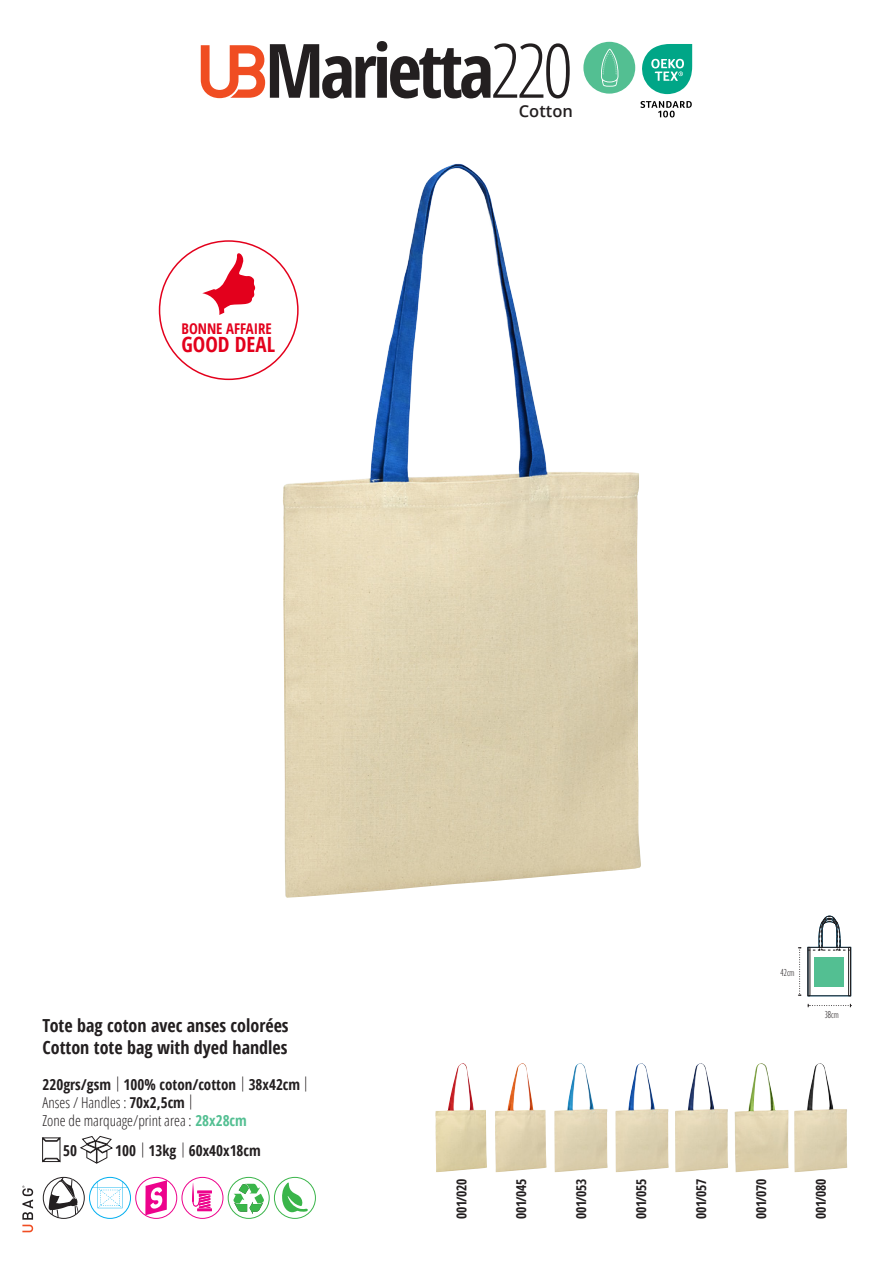
<style>
.page{position:relative;width:893px;height:1263px;background:#fff}
.page>*{position:absolute;margin:0;border:0;box-sizing:border-box;transform-origin:0 0}
.t1{font:700 condensed 75px "Open Sans";letter-spacing:-.05em;color:#231f20}
.t2{font:700 condensed 21px "Open Sans";color:#e3001c}
.t3{font:700 condensed 18px/21.6px "Open Sans";color:#231f20}
.t4{font:600 16.5px "Open Sans";color:#231f20}
.t5{font:300 condensed 15px/18px "Open Sans";color:#231f20}
.t6{font:700 condensed 15px "Open Sans";color:#231f20}
.t7{font:700 condensed 14.7px "Open Sans";color:#e3001c}
.t8{font:700 condensed 13.5px "Open Sans";letter-spacing:-.03em;color:#231f20}
.t9{font:300 condensed 10.5px "Gill Sans Nova";color:#231f20}
.s1{font-weight:300}
.s2{font-weight:700}
.s3{font-weight:700;color:#53bf92}
</style>
<div class="page">
<svg style="left:642px;top:44px;width:50px;height:50px"></svg>
<svg style="left:640px;top:101px;width:52px;height:16px"></svg>
<svg style="left:583px;top:42px;width:52px;height:52px"></svg>
<svg style="left:201px;top:45px;width:64px;height:53px"></svg>
<img style="left:282px;top:164px;width:359px;height:734px">
<svg style="left:42px;top:1138px;width:18px;height:24px"></svg>
<svg style="left:81px;top:1136px;width:31px;height:27px"></svg>
<div style="left:43px;top:1177px;width:42px;height:41px;border:1px solid #231f20;border-radius:50%"></div>
<svg style="left:48px;top:1177px;width:32px;height:41px"></svg>
<div style="left:89px;top:1177px;width:42px;height:41px;border:1px solid #00aeef;border-radius:50%"></div>
<svg style="left:92px;top:1181px;width:36px;height:27px"></svg>
<div style="left:135px;top:1177px;width:42px;height:41px;border:1px solid #ed028c;border-radius:50%"></div>
<svg style="left:145px;top:1180px;width:22px;height:35px"></svg>
<div style="left:182px;top:1177px;width:41px;height:41px;border:1px solid #ed028c;border-radius:50%"></div>
<svg style="left:192px;top:1183px;width:20px;height:28px"></svg>
<div style="left:228px;top:1177px;width:41px;height:41px;border:1px solid #3ab54a;border-radius:50%"></div>
<svg style="left:233px;top:1184px;width:31px;height:30px"></svg>
<div style="left:274px;top:1177px;width:42px;height:41px;border:1px solid #3ab54a;border-radius:50%"></div>
<svg style="left:282px;top:1182px;width:26px;height:30px"></svg>
<img style="left:794px;top:1063px;width:53px;height:109px">
<img style="left:734px;top:1063px;width:54px;height:109px">
<img style="left:675px;top:1063px;width:53px;height:109px">
<img style="left:615px;top:1063px;width:54px;height:109px">
<img style="left:554px;top:1063px;width:54px;height:109px">
<img style="left:495px;top:1063px;width:52px;height:109px">
<img style="left:435px;top:1063px;width:52px;height:109px">
<svg style="left:808px;top:1004px;width:43px;height:3px"></svg>
<svg style="left:798px;top:947px;width:3px;height:49px"></svg>
<svg style="left:810px;top:955px;width:34px;height:39px"></svg>
<div style="left:808px;top:947px;width:43px;height:49px;border:1px solid #231f20"></div>
<svg style="left:808px;top:915px;width:42px;height:40px"></svg>
<div style="left:848px;top:947px;width:3px;height:49px;border:1px solid #231f20"></div>
<div style="left:815px;top:957px;width:29px;height:29px;background:#53bf92"></div>
<svg style="left:202px;top:253px;width:53px;height:62px"></svg>
<svg style="left:22px;top:1186px;width:11px;height:46px"></svg>
<h1 class="t1" style="left:265px;top:18px;width:309px">Marietta<span class="s1">220</span></h1>
<p class="t4" style="left:519px;top:100px;width:56px">Cotton</p>
<p class="t7" style="left:182px;top:319px;width:92px">BONNE AFFAIRE</p>
<h2 class="t2" style="left:182px;top:330px;width:95px">GOOD DEAL</h2>
<p class="t3" style="left:43px;top:1014px;width:248px">Tote bag coton avec anses colorées<br>Cotton tote bag with dyed handles</p>
<p class="t5" style="left:43px;top:1075px;width:268px"><span class="s2">220grs/gsm</span> | <span class="s2">100% coton/cotton</span> | <span class="s2">38x42cm</span> |<br>Anses / Handles : <span class="s2">70x2,5cm</span> |<br>Zone de marquage/print area : <span class="s3">28x28cm</span></p>
<p class="t6" style="left:63px;top:1140px;width:15px">50</p>
<p class="t6" style="left:115px;top:1140px;width:147px">100 <span class="s1">|</span> 13kg <span class="s1">|</span> 60x40x18cm</p>
<p class="t9" style="left:780px;top:966px;width:16px">42cm</p>
<p class="t9" style="left:825px;top:1008px;width:16px">38cm</p>
<p class="t8" style="left:452px;top:1219px;width:42px;rotate:-90deg">001/020</p>
<p class="t8" style="left:512px;top:1219px;width:42px;rotate:-90deg">001/045</p>
<p class="t8" style="left:572px;top:1219px;width:42px;rotate:-90deg">001/053</p>
<p class="t8" style="left:632px;top:1219px;width:42px;rotate:-90deg">001/055</p>
<p class="t8" style="left:692px;top:1219px;width:42px;rotate:-90deg">001/057</p>
<p class="t8" style="left:752px;top:1219px;width:42px;rotate:-90deg">001/070</p>
<p class="t8" style="left:812px;top:1219px;width:42px;rotate:-90deg">001/080</p>
</div>
